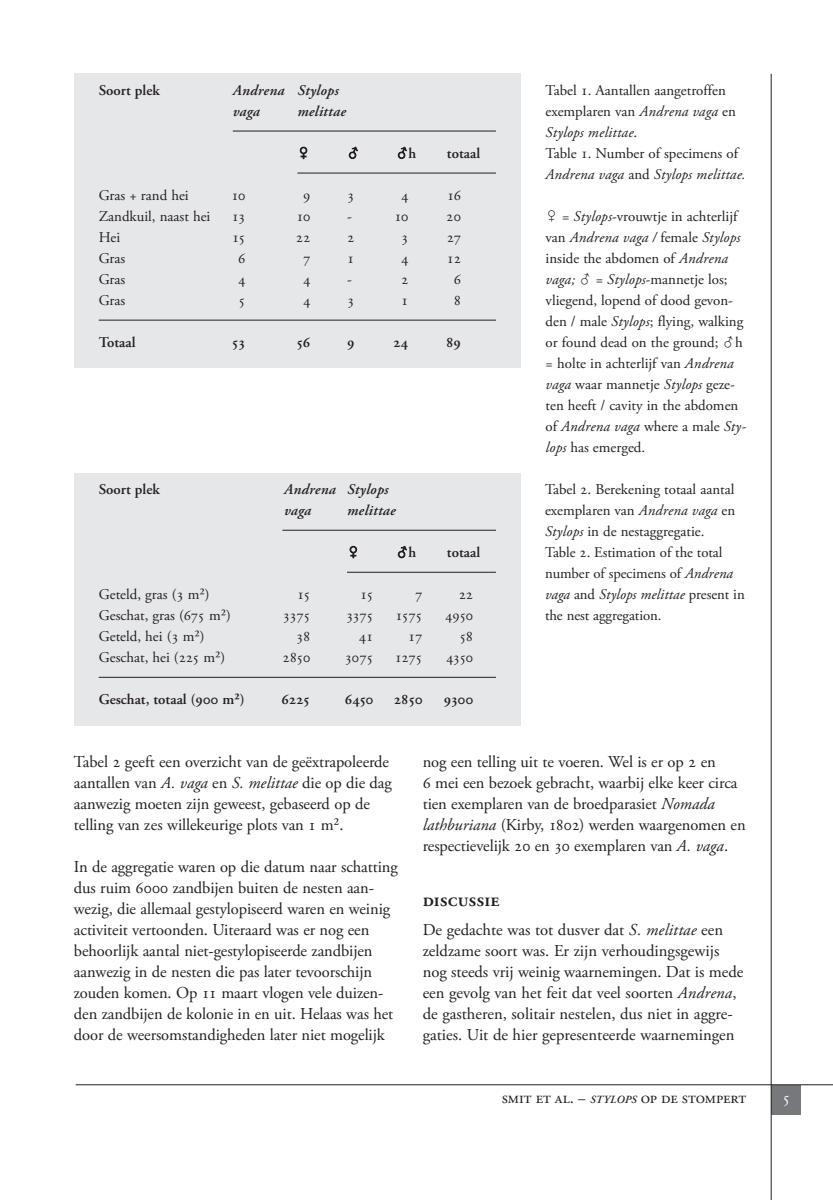
<style>
.page{position:relative;width:833px;height:1200px;background:#fff}
.page>*{position:absolute;margin:0;border:0;box-sizing:border-box;transform-origin:0 0}
.t1{font:600 19.25px "Adobe Garamond Pro";color:#231f20}
.t2{font:16.62px/21px "Adobe Garamond Pro";letter-spacing:-.005em;color:#231f20}
.t3{font:16.62px "Adobe Garamond Pro";color:#fff}
.t4{font:14.88px/21px "Adobe Garamond Pro";color:#231f20}
.t5{font:600 14.88px "Adobe Garamond Pro";letter-spacing:-.01em;color:#231f20}
.t6{font:italic 600 14.88px/21px "Adobe Garamond Pro";letter-spacing:.015em;color:#231f20}
.t7{font:14.88px "Universal Std Newswith Comm Pi";color:#231f20}
.s1{font-family:"Adobe Garamond Pro";font-weight:600}
.s2{font-style:italic}
.s3{font-family:"Universal Std Newswith Comm Pi"}
.s4{font-weight:600;font-style:italic;font-size:10.85px}
</style>
<div class="page">
<div style="left:771px;top:1085px;width:30px;height:29px;background:#76787b"></div>
<hr style="left:770px;top:74px;width:1px;height:1125px;background:#231f20">
<hr style="left:76px;top:1084px;width:756px;height:1px;background:#231f20">
<div style="left:74px;top:473px;width:446px;height:252px;background:#e6e7e9"></div>
<hr style="left:282px;top:530px;width:214px;height:1px;background:#231f20">
<hr style="left:347px;top:572px;width:149px;height:1px;background:#231f20">
<hr style="left:99px;top:677px;width:397px;height:1px;background:#231f20">
<svg style="left:349px;top:546px;width:8px;height:12px"></svg>
<svg style="left:398px;top:546px;width:9px;height:12px"></svg>
<div style="left:74px;top:74px;width:446px;height:294px;background:#e6e7e9"></div>
<hr style="left:233px;top:131px;width:263px;height:1px;background:#231f20">
<hr style="left:297px;top:173px;width:199px;height:1px;background:#231f20">
<hr style="left:99px;top:320px;width:397px;height:1px;background:#231f20">
<svg style="left:300px;top:147px;width:7px;height:12px"></svg>
<svg style="left:349px;top:147px;width:9px;height:12px"></svg>
<svg style="left:398px;top:147px;width:9px;height:12px"></svg>
<p class="t5" style="left:99px;top:82px;width:63px">Soort plek</p>
<p class="t6" style="left:233px;top:80px;width:108px">Andrena stylops vaga</p>
<p class="t6" style="left:297px;top:101px;width:50px">melittae</p>
<p class="t7" style="left:396px;top:147px;width:22px">♂<span class="s1">h</span></p>
<p class="t5" style="left:447px;top:145px;width:35px">totaal</p>
<p class="t4" style="left:99px;top:185px;width:91px">Gras + rand hei</p>
<p class="t4" style="left:231px;top:185px;width:15px">10</p>
<p class="t4" style="left:303px;top:185px;width:9px">9</p>
<p class="t4" style="left:347px;top:185px;width:9px">3</p>
<p class="t4" style="left:401px;top:185px;width:9px">4</p>
<p class="t4" style="left:447px;top:185px;width:15px">16</p>
<p class="t4" style="left:99px;top:206px;width:113px">Zandkuil, naast hei</p>
<p class="t4" style="left:232px;top:206px;width:15px">13</p>
<p class="t4" style="left:296px;top:206px;width:15px">10</p>
<p class="t4" style="left:347px;top:206px;width:6px">-</p>
<p class="t4" style="left:394px;top:206px;width:15px">10</p>
<p class="t4" style="left:446px;top:206px;width:16px">20</p>
<p class="t4" style="left:99px;top:227px;width:23px">Hei</p>
<p class="t4" style="left:232px;top:227px;width:15px">15</p>
<p class="t4" style="left:296px;top:227px;width:16px">22</p>
<p class="t4" style="left:347px;top:227px;width:9px">2</p>
<p class="t4" style="left:401px;top:227px;width:9px">3</p>
<p class="t4" style="left:446px;top:227px;width:16px">27</p>
<p class="t4" style="left:99px;top:248px;width:28px">Gras</p>
<p class="t4" style="left:238px;top:248px;width:9px">6</p>
<p class="t4" style="left:303px;top:248px;width:9px">7</p>
<p class="t4" style="left:347px;top:248px;width:9px">1</p>
<p class="t4" style="left:401px;top:248px;width:9px">4</p>
<p class="t4" style="left:446px;top:248px;width:16px">12</p>
<p class="t4" style="left:99px;top:269px;width:28px">Gras</p>
<p class="t4" style="left:238px;top:269px;width:9px">4</p>
<p class="t4" style="left:303px;top:269px;width:9px">4</p>
<p class="t4" style="left:347px;top:269px;width:6px">-</p>
<p class="t4" style="left:401px;top:269px;width:9px">2</p>
<p class="t4" style="left:453px;top:269px;width:9px">6</p>
<p class="t4" style="left:99px;top:290px;width:28px">Gras</p>
<p class="t4" style="left:238px;top:290px;width:9px">5</p>
<p class="t4" style="left:303px;top:290px;width:9px">4</p>
<p class="t4" style="left:347px;top:290px;width:9px">3</p>
<p class="t4" style="left:401px;top:290px;width:9px">1</p>
<p class="t4" style="left:453px;top:290px;width:9px">8</p>
<p class="t5" style="left:99px;top:334px;width:38px">Totaal</p>
<p class="t5" style="left:231px;top:334px;width:16px">53</p>
<p class="t5" style="left:296px;top:334px;width:16px">56</p>
<p class="t5" style="left:347px;top:334px;width:9px">9</p>
<p class="t5" style="left:393px;top:334px;width:17px">24</p>
<p class="t5" style="left:446px;top:334px;width:16px">89</p>
<p class="t5" style="left:99px;top:481px;width:63px">Soort plek</p>
<p class="t6" style="left:284px;top:479px;width:106px">Andrena stylops vaga</p>
<p class="t6" style="left:347px;top:500px;width:50px">melittae</p>
<p class="t7" style="left:347px;top:546px;width:14px">♀</p>
<p class="t7" style="left:396px;top:546px;width:22px">♂<span class="s1">h</span></p>
<p class="t5" style="left:447px;top:544px;width:35px">totaal</p>
<p class="t4" style="left:99px;top:584px;width:112px">Geteld, gras (3 m²)</p>
<p class="t4" style="left:297px;top:584px;width:15px">15</p>
<p class="t4" style="left:360px;top:584px;width:15px">15</p>
<p class="t4" style="left:415px;top:584px;width:9px">7</p>
<p class="t4" style="left:458px;top:584px;width:16px">22</p>
<p class="t4" style="left:99px;top:605px;width:134px">Geschat, gras (675 m²)</p>
<p class="t4" style="left:283px;top:605px;width:29px">3375</p>
<p class="t4" style="left:346px;top:605px;width:29px">3375</p>
<p class="t4" style="left:395px;top:605px;width:28px">1575</p>
<p class="t4" style="left:445px;top:605px;width:29px">4950</p>
<p class="t4" style="left:99px;top:626px;width:107px">Geteld, hei (3 m²)</p>
<p class="t4" style="left:296px;top:626px;width:16px">38</p>
<p class="t4" style="left:359px;top:626px;width:16px">41</p>
<p class="t4" style="left:408px;top:626px;width:16px">17</p>
<p class="t4" style="left:459px;top:626px;width:16px">58</p>
<p class="t4" style="left:99px;top:647px;width:128px">Geschat, hei (225 m²)</p>
<p class="t4" style="left:282px;top:647px;width:29px">2850</p>
<p class="t4" style="left:345px;top:647px;width:30px">3075</p>
<p class="t4" style="left:394px;top:647px;width:29px">1275</p>
<p class="t4" style="left:446px;top:647px;width:29px">4350</p>
<p class="t5" style="left:99px;top:691px;width:147px">Geschat, totaal (900 m²)</p>
<p class="t5" style="left:281px;top:691px;width:30px">6225</p>
<p class="t5" style="left:345px;top:691px;width:30px">6450</p>
<p class="t5" style="left:393px;top:691px;width:30px">2850</p>
<p class="t5" style="left:443px;top:691px;width:31px">9300</p>
<p class="t4" style="left:545px;top:80px;width:201px">Tabel 1. Aantallen aangetroffen exemplaren van <span class="s2">Andrena vaga</span> en<br><span class="s2">Stylops melittae</span>.<br>Table 1. Number of specimens of<br><span class="s2">Andrena vaga</span> and <span class="s2">Stylops melittae.</span></p>
<p class="t4" style="left:545px;top:206px;width:202px"><span class="s3">♀</span> = <span class="s2">Stylops</span>-vrouwtje in achterlijf van <span class="s2">Andrena vaga /</span> female <span class="s2">Stylops </span>inside the abdomen of <span class="s2">Andrena vaga;</span> <span class="s3">♂</span> = <span class="s2">Stylops</span>-mannetje los; vliegend, lopend of dood gevon&shy;den / male <span class="s2">Stylops</span>; flying, walking or found dead on the ground; <span class="s3">♂</span>h = holte in achterlijf van <span class="s2">Andrena vaga</span> waar mannetje <span class="s2">Stylops</span> geze&shy;ten heeft / cavity in the abdomen of <span class="s2">Andrena vaga</span> where a male <span class="s2">Sty&shy;lops</span> has emerged.</p>
<p class="t4" style="left:545px;top:479px;width:201px">Tabel 2. Berekening totaal aantal exemplaren van <span class="s2">Andrena vaga</span> en<br><span class="s2">Stylops</span> in de nest aggregatie.<br>Table 2. Estimation of the total number of specimens of <span class="s2">Andrena vaga</span> and <span class="s2">Stylops melittae</span> present in the nest aggregation.</p>
<p class="t2" style="left:74px;top:752px;width:319px">Tabel 2 geeft een overzicht van de geëxtrapoleerde aantallen van <span class="s2">A. vaga</span> en <span class="s2">S. melittae</span> die op die dag aanwezig moeten zijn geweest, gebaseerd op de telling van zes willekeurige plots van 1 m².</p>
<p class="t2" style="left:74px;top:857px;width:325px">In de aggregatie waren op die datum naar schatting dus ruim 6000 zandbijen buiten de nesten aan&shy;wezig, die allemaal gestylopiseerd waren en weinig activiteit vertoonden. Uiteraard was er nog een behoorlijk aantal niet-gestylopiseerde zandbijen aanwezig in de nesten die pas later tevoorschijn zouden komen. Op 11 maart vlogen vele duizen&shy;den zandbijen de kolonie in en uit. Helaas was het door de weersomstandigheden later niet mogelijk</p>
<p class="t2" style="left:422px;top:752px;width:324px">nog een telling uit te voeren. Wel is er op 2 en<br>6 mei een bezoek gebracht, waarbij elke keer circa tien exemplaren van de broedparasiet <span class="s2">Nomada lathburiana</span> (Kirby, 1802) werden waargenomen en respectievelijk 20 en 30 exemplaren van <span class="s2">A. vaga</span>.</p>
<p class="t1" style="left:422px;top:888px;width:78px">discussie</p>
<p class="t2" style="left:422px;top:920px;width:322px">De gedachte was tot dusver dat <span class="s2">S. melittae</span> een zeldzame soort was. Er zijn verhoudingsgewijs nog steeds vrij weinig waarnemingen. Dat is mede een gevolg van het feit dat veel soorten <span class="s2">Andrena</span>, de gastheren, solitair nestelen, dus niet in aggre&shy;gaties. Uit de hier gepresenteerde waarnemingen</p>
<p class="t2" style="left:501px;top:1088px;width:246px">smit et al. ‒ <span class="s4">stylops</span> op de stompert</p>
<p class="t3" style="left:782px;top:1088px;width:10px">5</p>
</div>
